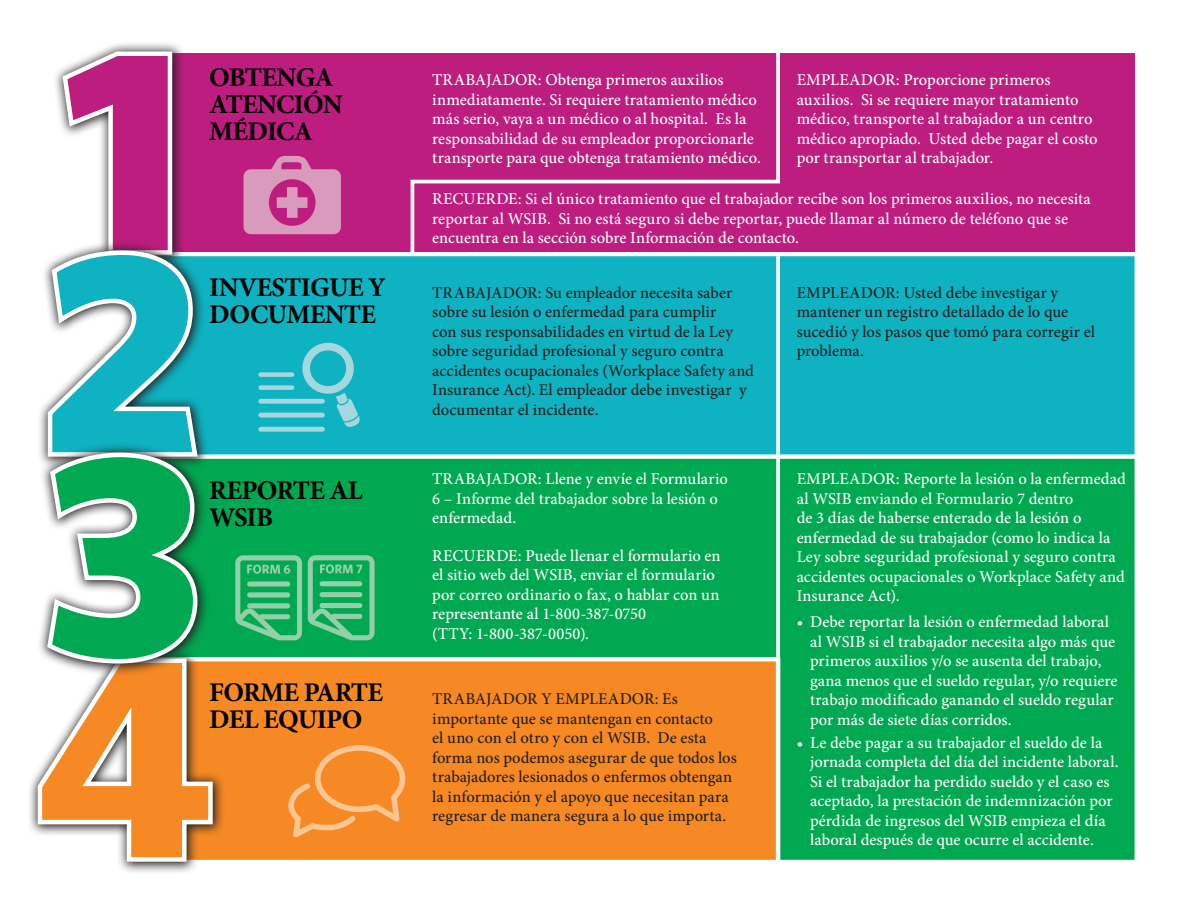
<style>
.page{position:relative;width:1188px;height:918px;background:#fff}
.page>*{position:absolute;margin:0;border:0;box-sizing:border-box;transform-origin:0 0}
.STEP_HEAD{font:700 27px/27px "Minion Pro";letter-spacing:-.025em;color:#000}
.BODY{font:500 16.5px/19.5px "Minion Pro";color:#fff}
.BODY-2{font:500 16.5px/19.5px "Minion Pro";color:#231f20}
</style>
<div class="page">
<div style="left:215px;top:459px;width:920px;height:401px;background:#00a851"></div>
<div style="left:135px;top:54px;width:1000px;height:198px;background:#bc1d7e"></div>
<div style="left:215px;top:256px;width:920px;height:198px;background:#0eb2c1"></div>
<div style="left:225px;top:661px;width:551px;height:199px;background:#f68923"></div>
<svg style="left:244px;top:156px;width:97px;height:78px"></svg>
<svg style="left:258px;top:339px;width:104px;height:93px;background:#39bcc9"></svg>
<svg style="left:235px;top:555px;width:67px;height:85px;background:#41b977"></svg>
<svg style="left:308px;top:555px;width:67px;height:85px;background:#41b977"></svg>
<svg style="left:288px;top:745px;width:117px;height:92px;background:#f79438"></svg>
<svg style="left:409px;top:53px;width:373px;height:206px"></svg>
<svg style="left:776px;top:256px;width:4px;height:401px"></svg>
<svg style="left:105px;top:43px;width:75px;height:6px"></svg>
<svg style="left:29px;top:648px;width:196px;height:224px"></svg>
<svg style="left:35px;top:49px;width:180px;height:815px"></svg>
<h4 class="STEP_HEAD" style="left:209px;top:64px;width:135px">OBTENGA<br>ATENCIÓN<br>MÉDICA</h4>
<p class="BODY" style="left:432px;top:70px;width:330px">TRABAJADOR: Obtenga primeros auxilios inmediatamente. Si requiere tratamiento médico más serio, vaya a un médico o al hospital. Es la responsabilidad de su empleador proporcionarle transporte para que obtenga tratamiento médico.</p>
<p class="BODY" style="left:797px;top:70px;width:303px">EMPLEADOR: Proporcione primeros auxilios. Si se requiere mayor tratamiento médico, transporte al trabajador a un centro médico apropiado. Usted debe pagar el costo por transportar al trabajador.</p>
<p class="BODY" style="left:432px;top:189px;width:660px">RECUERDE: Si el único tratamiento que el trabajador recibe son los primeros auxilios, no necesita reportar al WSIB. Si no está seguro si debe reportar, puede llamar al número de teléfono que se encuentra en la sección sobre Información de contacto.</p>
<h4 class="STEP_HEAD" style="left:209px;top:274px;width:178px">INVESTIGUE Y<br>DOCUMENTE</h4>
<p class="BODY-2" style="left:432px;top:283px;width:323px">TRABAJADOR: Su empleador necesita saber sobre su lesión o enfermedad para cumplir<br>con sus responsabilidades en virtud de la Ley sobre seguridad profesional y seguro contra accidentes ocupacionales (Workplace Safety and Insurance Act). El empleador debe investigar y documentar el incidente.</p>
<p class="BODY-2" style="left:797px;top:283px;width:300px">EMPLEADOR: Usted debe investigar y mantener un registro detallado de lo que sucedió y los pasos que tomó para corregir el problema.</p>
<h4 class="STEP_HEAD" style="left:209px;top:476px;width:155px">REPORTE AL<br>WSIB</h4>
<p class="BODY" style="left:432px;top:469px;width:297px">TRABAJADOR: Llene y envíe el Formulario<br>6 – Informe del trabajador sobre la lesión o enfermedad.</p>
<p class="BODY" style="left:432px;top:546px;width:290px">RECUERDE: Puede llenar el formulario en el sitio web del WSIB, enviar el formulario por correo ordinario o fax, o hablar con un representante al 1-800-387-0750<br>(TTY: 1-800-387-0050).</p>
<h4 class="STEP_HEAD" style="left:209px;top:679px;width:176px">FORME PARTE<br>DEL EQUIPO</h4>
<p class="BODY-2" style="left:432px;top:689px;width:306px">TRABAJADOR Y EMPLEADOR: Es importante que se mantengan en contacto<br>el uno con el otro y con el WSIB. De esta forma nos podemos asegurar de que todos los trabajadores lesionados o enfermos obtengan la información y el apoyo que necesitan para regresar de manera segura a lo que importa.</p>
<p class="BODY" style="left:797px;top:469px;width:331px">EMPLEADOR: Reporte la lesión o la enfermedad al WSIB enviando el Formulario 7 dentro<br>de 3 días de haberse enterado de la lesión o enfermedad de su trabajador (como lo indica la Ley sobre seguridad profesional y seguro contra accidentes ocupacionales o Workplace Safety and Insurance Act).</p>
<p class="BODY" style="left:810px;top:612px;width:309px;text-indent:-14px">• Debe reportar la lesión o enfermedad laboral al WSIB si el trabajador necesita algo más que primeros auxilios y/o se ausenta del trabajo, gana menos que el sueldo regular, y/o requiere trabajo modificado ganando el sueldo regular por más de siete días corridos.</p>
<p class="BODY" style="left:810px;top:733px;width:310px;text-indent:-14px">• Le debe pagar a su trabajador el sueldo de la jornada completa del día del incidente laboral.<br>Si el trabajador ha perdido sueldo y el caso es aceptado, la prestación de indemnización por pérdida de ingresos del WSIB empieza el día laboral después de que ocurre el accidente.</p>
</div>
